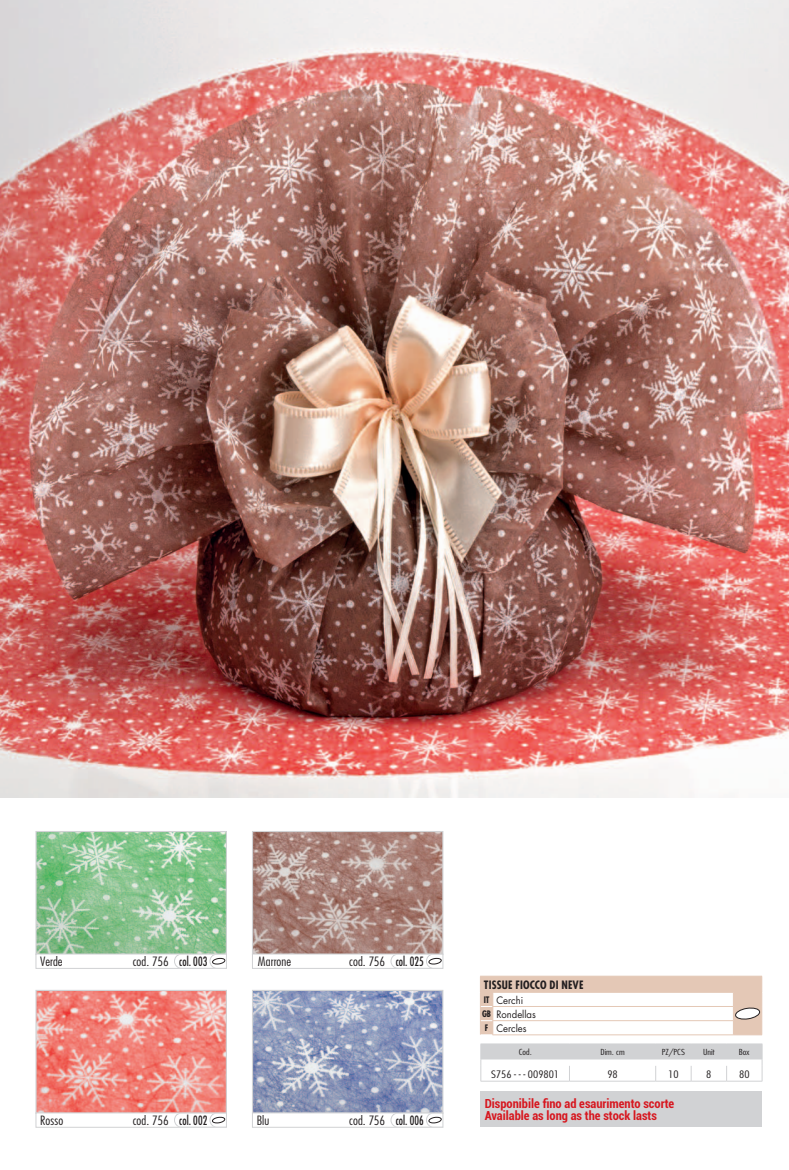
<style>
.page{position:relative;width:789px;height:1170px;background:#fff}
.page>*{position:absolute;margin:0;border:0;box-sizing:border-box;transform-origin:0 0}
.t1{font:300 condensed 12.5px "Futura";color:#231f20;scale:1.1 1}
.t2{font:700 condensed 12.5px/12.5px "Roboto";color:#d7171f}
.t3{font:700 condensed 11.25px "Futura Std";letter-spacing:.01em;color:#231f20}
.t4{font:10px/14.1px "Futura Std";color:#231f20;scale:.95 1}
.t5{font:300 condensed 10px "Futura Std";color:#231f20;scale:1.25 1}
.t6{font:300 condensed 8.12px "Futura Std";color:#231f20;scale:1.25 1}
.s1{font-weight:400}
.s2{font-weight:700;font-stretch:condensed;font-size:8.75px}
</style>
<div class="page">
<img style="left:0;top:0;width:788px;height:797px">
<img style="left:37px;top:832px;width:188px;height:120px">
<div style="left:35px;top:830px;width:192px;height:124px;border:1px solid #d1d2d4"></div>
<svg style="left:35px;top:952px;width:192px;height:17px"></svg>
<img style="left:254px;top:991px;width:187px;height:120px">
<div style="left:252px;top:989px;width:191px;height:124px;border:1px solid #d1d2d4"></div>
<svg style="left:252px;top:1111px;width:192px;height:17px"></svg>
<img style="left:37px;top:991px;width:188px;height:120px">
<div style="left:35px;top:989px;width:192px;height:124px;border:1px solid #d1d2d4"></div>
<svg style="left:35px;top:1111px;width:192px;height:17px"></svg>
<img style="left:254px;top:832px;width:187px;height:120px">
<div style="left:252px;top:830px;width:191px;height:124px;border:1px solid #d1d2d4"></div>
<svg style="left:252px;top:952px;width:192px;height:17px"></svg>
<hr style="left:480px;top:1080px;width:89px;height:1px;background:#d1d2d4">
<hr style="left:569px;top:1080px;width:86px;height:1px;background:#d1d2d4">
<hr style="left:655px;top:1080px;width:36px;height:1px;background:#d1d2d4">
<hr style="left:691px;top:1080px;width:35px;height:1px;background:#d1d2d4">
<hr style="left:726px;top:1080px;width:36px;height:1px;background:#d1d2d4">
<svg style="left:480px;top:1043px;width:282px;height:37px"></svg>
<svg style="left:480px;top:975px;width:282px;height:60px"></svg>
<div style="left:480px;top:1091px;width:282px;height:35px;background:#d1d2d4"></div>
<p class="t1" style="left:40px;top:953px;width:22px">Verde</p>
<p class="t1" style="left:133px;top:953px;width:69px">cod. 756 <span class="s1">col. 003</span></p>
<p class="t1" style="left:258px;top:953px;width:32px">Marrone</p>
<p class="t1" style="left:349px;top:953px;width:69px">cod. 756 <span class="s1">col. 025</span></p>
<p class="t1" style="left:40px;top:1112px;width:22px">Rosso</p>
<p class="t1" style="left:133px;top:1112px;width:69px">cod. 756 <span class="s1">col. 002</span></p>
<p class="t1" style="left:257px;top:1112px;width:13px">Blu</p>
<p class="t1" style="left:349px;top:1112px;width:69px">cod. 756 <span class="s1">col. 006</span></p>
<p class="t3" style="left:484px;top:977px;width:101px">TISSUE FIOCCO DI NEVE</p>
<p class="t4" style="left:482px;top:992px;width:58px"><span class="s2">IT</span> Cerchi<br><span class="s2">GB</span> Rondellas<br><span class="s2">F</span> Cercles</p>
<p class="t6" style="left:518px;top:1047px;width:12px">Cod.</p>
<p class="t6" style="left:600px;top:1047px;width:21px">Dim. cm</p>
<p class="t6" style="left:661px;top:1047px;width:20px">PZ/PCS</p>
<p class="t6" style="left:703px;top:1047px;width:11px">Unit</p>
<p class="t6" style="left:738px;top:1047px;width:10px">Box</p>
<p class="t5" style="left:491px;top:1067px;width:56px">S756 - - - 009801</p>
<p class="t5" style="left:607px;top:1067px;width:10px">98</p>
<p class="t5" style="left:668px;top:1067px;width:10px">10</p>
<p class="t5" style="left:706px;top:1067px;width:6px">8</p>
<p class="t5" style="left:739px;top:1067px;width:10px">80</p>
<p class="t2" style="left:484px;top:1096px;width:191px">Disponibile fino ad esaurimento scorte<br>Available as long as the stock lasts</p>
</div>
